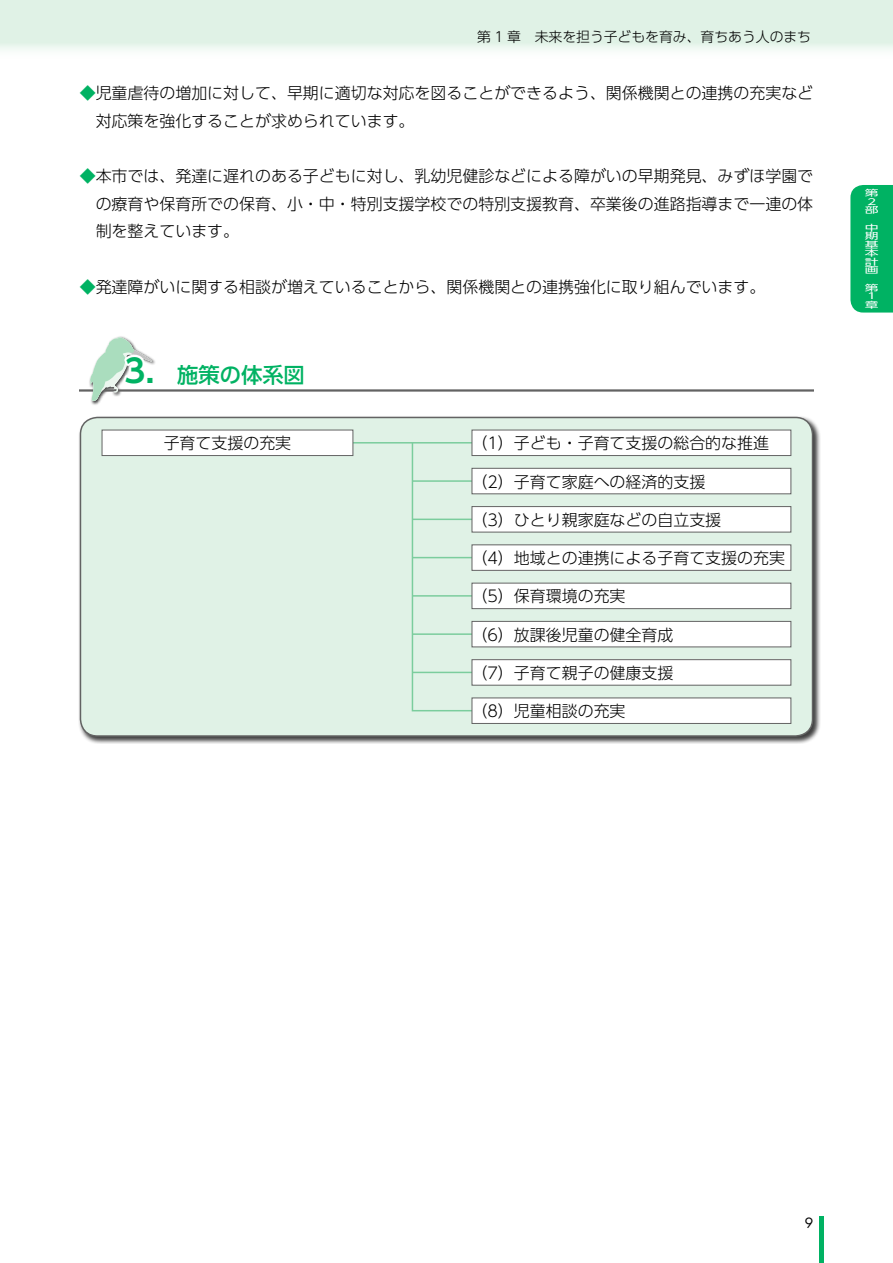
<style>
.page{position:relative;width:893px;height:1263px;background:#fff}
.page>*{position:absolute;margin:0;border:0;box-sizing:border-box;transform-origin:0 0}
.t1{font:500 21.3px "UD Shin Go Pro";color:#00b263}
.t2{font:300 15.9px/27.6px "UD Shin Go Pro";color:#000}
.t3{font:300 13.8px "UD Shin Go Pro";color:#000}
.t4{font:13.8px "Futura";color:#000}
.t5{font:8.55px/8.6px "UD Shin Go Pro";color:#fff;scale:1.61 1}
.s1{color:#00b263}
.s2{font-family:"UD Shin Go Pro De";font-weight:700;font-size:31.95px}
</style>
<div class="page">
<div style="left:0;top:0;width:893px;height:60px;background:linear-gradient(to bottom,#d8efdf,#f3faf5)"></div>
<hr style="left:820px;top:1216px;width:4px;height:47px;background:#00b263">
<div style="left:850px;top:185px;width:43px;height:128px;background:#00b263"></div>
<img style="left:89px;top:336px;width:66px;height:69px">
<hr style="left:80px;top:389px;width:25px;height:3px;background:#636363">
<hr style="left:113px;top:389px;width:700px;height:3px;background:#636363">
<svg style="left:90px;top:337px;width:62px;height:64px"></svg>
<svg style="left:172px;top:389px;width:136px;height:3px"></svg>
<div style="left:78px;top:415px;width:743px;height:329px;background:#000;opacity:.75"></div>
<div style="left:80px;top:417px;width:732px;height:319px;background:#e0f2e6;border-radius:17px"></div>
<hr style="left:353px;top:442px;width:119px;height:1px;background:#7bcd9d">
<svg style="left:411px;top:441px;width:62px;height:271px"></svg>
<div style="left:472px;top:430px;width:319px;height:25px;background:#fff"></div>
<div style="left:472px;top:430px;width:319px;height:26px;border:1px solid #636363"></div>
<div style="left:102px;top:430px;width:251px;height:25px;background:#fff"></div>
<div style="left:102px;top:430px;width:251px;height:26px;border:1px solid #636363"></div>
<div style="left:472px;top:468px;width:319px;height:26px;background:#fff"></div>
<div style="left:472px;top:468px;width:319px;height:26px;border:1px solid #636363"></div>
<div style="left:472px;top:507px;width:319px;height:25px;background:#fff"></div>
<div style="left:472px;top:506px;width:319px;height:26px;border:1px solid #636363"></div>
<div style="left:472px;top:545px;width:319px;height:25px;background:#fff"></div>
<div style="left:472px;top:544px;width:319px;height:27px;border:1px solid #636363"></div>
<div style="left:472px;top:583px;width:319px;height:26px;background:#fff"></div>
<div style="left:472px;top:583px;width:319px;height:26px;border:1px solid #636363"></div>
<div style="left:472px;top:621px;width:319px;height:26px;background:#fff"></div>
<div style="left:472px;top:621px;width:319px;height:26px;border:1px solid #636363"></div>
<div style="left:472px;top:660px;width:319px;height:25px;background:#fff"></div>
<div style="left:472px;top:659px;width:319px;height:26px;border:1px solid #636363"></div>
<div style="left:472px;top:698px;width:319px;height:25px;background:#fff"></div>
<div style="left:472px;top:697px;width:319px;height:27px;border:1px solid #636363"></div>
<p class="t3" style="left:477px;top:26px;width:335px">第 1 章　未来を担う子どもを育み、育ちあう人のまち</p>
<p class="t2" style="left:96px;top:79px;width:719px;text-indent:-16px"><span class="s1">◆</span>児童虐待の増加に対して、早期に適切な対応を図ることができるよう、関係機関との連携の充実など対応策を強化することが求められています。</p>
<p class="t2" style="left:96px;top:162px;width:719px;text-align:justify;text-indent:-16px"><span class="s1">◆</span>本市では、発達に遅れのある子どもに対し、乳幼児健診などによる障がいの早期発見、みずほ学園での療育や保育所での保育、小・中・特別支援学校での特別支援教育、卒業後の進路指導まで一連の体制を整えています。</p>
<p class="t2" style="left:80px;top:272px;width:687px"><span class="s1">◆</span>発達障がいに関する相談が増えていることから、関係機関との連携強化に取り組んでいます。</p>
<p class="t1" style="left:124px;top:358px;width:182px"><span class="s2">3．</span>施策の体系図</p>
<p class="t2" style="left:164px;top:428px;width:129px">子育て支援の充実</p>
<p class="t2" style="left:471px;top:429px;width:299px">（1）子ども・子育て支援の総合的な推進</p>
<p class="t2" style="left:471px;top:467px;width:235px">（2）子育て家庭への経済的支援</p>
<p class="t2" style="left:471px;top:505px;width:251px">（3）ひとり親家庭などの自立支援</p>
<p class="t2" style="left:471px;top:544px;width:315px">（4）地域との連携による子育て支援の充実</p>
<p class="t2" style="left:471px;top:582px;width:156px">（5）保育環境の充実</p>
<p class="t2" style="left:471px;top:620px;width:203px">（6）放課後児童の健全育成</p>
<p class="t2" style="left:471px;top:659px;width:203px">（7）子育て親子の健康支援</p>
<p class="t2" style="left:471px;top:697px;width:156px">（8）児童相談の充実</p>
<p class="t5" style="left:865px;top:189px;width:10px">第<br>２部</p>
<p class="t5" style="left:865px;top:223px;width:10px;text-align:justify">中期基本計画</p>
<p class="t5" style="left:865px;top:283px;width:10px">第<br>１章</p>
<p class="t4" style="left:805px;top:1214px;width:10px">9</p>
</div>
